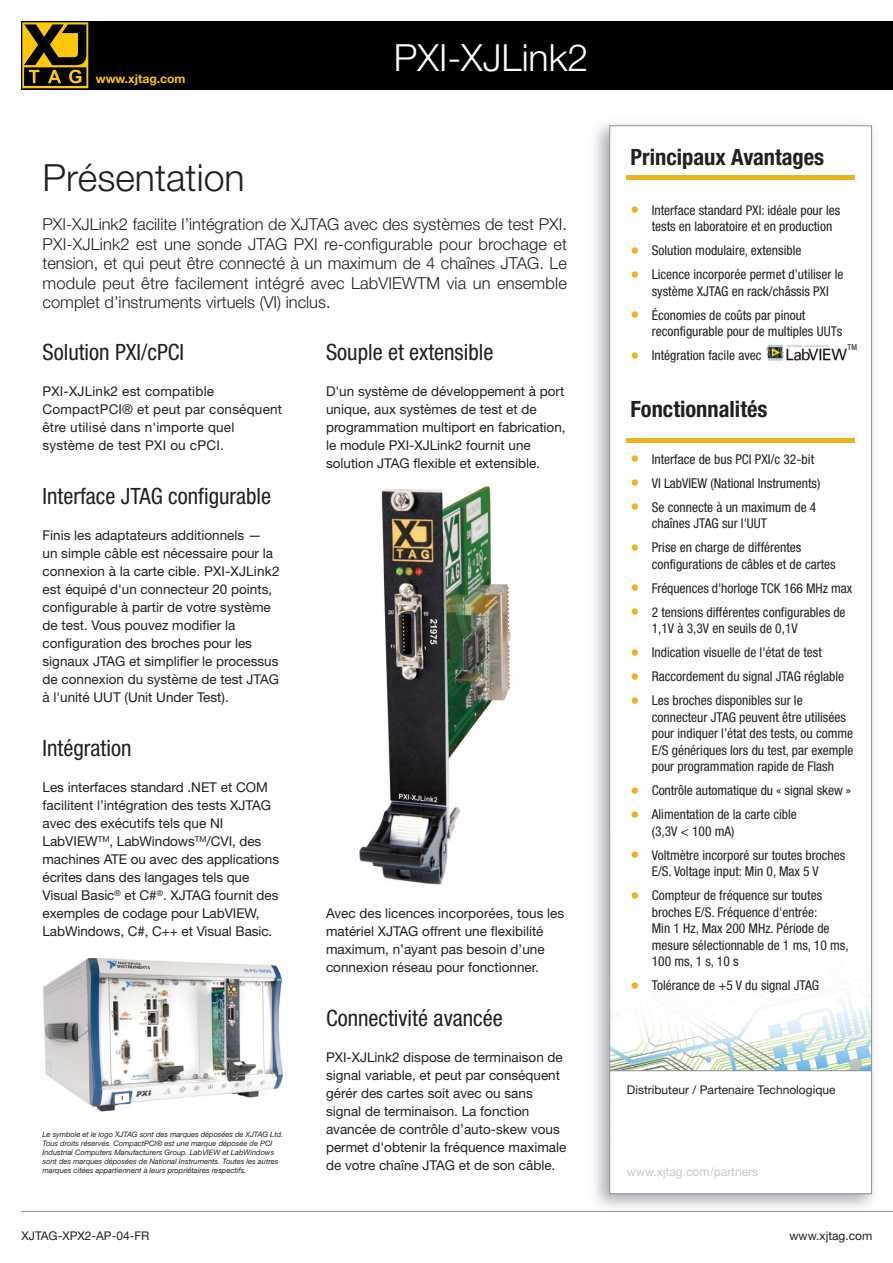
<style>
.page{position:relative;width:893px;height:1263px;background:#fff}
.page>*{position:absolute;margin:0;border:0;box-sizing:border-box;transform-origin:0 0}
.t1{font:300 37.5px "Helvetica Neue LT";color:#231f20}
.t2{font:300 37.5px "Helvetica Neue LT";color:#fff}
.t3{font:condensed 22.5px "Helvetica Neue";color:#231f20}
.t4{font:700 condensed 22.5px "Helvetica Neue";color:#231f20}
.t5{font:300 16.5px/19.5px "Helvetica Neue LT";color:#231f20;text-align:justify}
.t6{font:13.5px/18px "Helvetica Neue LT";color:#231f20}
.t7{font:condensed 13.5px/16.5px "Helvetica Neue";color:#231f20}
.t8{font:700 12.15px "Helvetica Neue LT";color:#fec70c}
.t9{font:12px "Helvetica Neue LT";color:#231f20}
.t10{font:12px "Helvetica Neue LT";color:#c7c8ca}
.t11{font:condensed 8.1px "Helvetica Neue";color:#231f20}
.t12{font:italic 7.5px/9px "Helvetica Neue LT";color:#231f20}
.s1{font-size:18px;color:#eab21b}
.s2{font-family:"Helvetica Neue LT";font-stretch:normal}
</style>
<div class="page">
<div style="left:21px;top:21px;width:872px;height:68px;background:#000103"></div>
<img style="left:595px;top:123px;width:279px;height:1088px">
<div style="left:610px;top:126px;width:261px;height:1067px;background:#fff"></div>
<img style="left:611px;top:994px;width:259px;height:76px">
<hr style="left:626px;top:175px;width:229px;height:4px;background:#eab21b">
<hr style="left:626px;top:438px;width:229px;height:4px;background:#eab21b">
<hr style="left:21px;top:1211px;width:872px;height:1px;background:#8f9299">
<svg style="left:22px;top:22px;width:66px;height:66px"></svg>
<div style="left:609px;top:1070px;width:263px;height:124px;border:1px solid #8f9299"></div>
<img style="left:359px;top:486px;width:152px;height:399px">
<img style="left:43px;top:958px;width:240px;height:153px">
<img style="left:766px;top:344px;width:80px;height:17px">
<p class="t8" style="left:96px;top:72px;width:91px">www.xjtag.com</p>
<h1 class="t2" style="left:394px;top:35px;width:196px">PXI-XJLink2</h1>
<h1 class="t1" style="left:43px;top:155px;width:204px">Présentation</h1>
<p class="t5" style="left:43px;top:214px;width:526px">PXI-XJLink2 facilite l’intégration de XJTAG avec des systèmes de test PXI.<br>PXI-XJLink2 est une sonde JTAG PXI re-configurable pour brochage et tension, et qui peut être connecté à un maximum de 4 chaînes JTAG. Le module peut être facilement intégré avec LabVIEWTM via un ensemble complet d’instruments virtuels (VI) inclus.</p>
<h2 class="t3" style="left:326px;top:339px;width:169px">Souple et extensible</h2>
<p class="t6" style="left:326px;top:382px;width:241px">D'un système de développement à port unique, aux systèmes de test et de programmation multiport en fabrication, le module PXI-XJLink2 fournit une solution JTAG flexible et extensible.</p>
<h2 class="t3" style="left:43px;top:339px;width:143px">Solution PXI/cPCI</h2>
<p class="t6" style="left:43px;top:382px;width:241px">PXI-XJLink2 est compatible<br>CompactPCI® et peut par conséquent être utilisé dans n'importe quel système de test PXI ou cPCI.</p>
<h2 class="t3" style="left:43px;top:483px;width:230px">Interface JTAG configurable</h2>
<p class="t6" style="left:43px;top:526px;width:239px">Finis les adaptateurs additionnels — un simple câble est nécessaire pour la connexion à la carte cible. PXI-XJLink2 est équipé d'un connecteur 20 points, configurable à partir de votre système de test. Vous pouvez modifier la configuration des broches pour les signaux JTAG et simplifier le processus de connexion du système de test JTAG à l'unité UUT (Unit Under Test).</p>
<h2 class="t3" style="left:43px;top:735px;width:90px">Intégration</h2>
<p class="t6" style="left:43px;top:778px;width:238px">Les interfaces standard .NET et COM facilitent l’intégration des tests XJTAG avec des exécutifs tels que NI LabVIEW<sup>TM</sup>, LabWindows<sup>TM</sup>/CVI, des machines ATE ou avec des applications écrites dans des langages tels que Visual Basic<sup>®</sup> et C#<sup>®</sup>. XJTAG fournit des exemples de codage pour LabVIEW, LabWindows, C#, C++ et Visual Basic.</p>
<p class="t6" style="left:326px;top:904px;width:240px">Avec des licences incorporées, tous les matériel XJTAG offrent une flexibilité maximum, n’ayant pas besoin d’une connexion réseau pour fonctionner.</p>
<h2 class="t3" style="left:326px;top:1005px;width:178px">Connectivité avancée</h2>
<p class="t6" style="left:326px;top:1048px;width:242px">PXI-XJLink2 dispose de terminaison de signal variable, et peut par conséquent gérér des cartes soit avec ou sans signal de terminaison. La fonction avancée de contrôle d’auto-skew vous permet d'obtenir la fréquence maximale de votre chaîne JTAG et de son câble.</p>
<p class="t12" style="left:43px;top:1130px;width:242px">Le symbole et le logo XJTAG sont des marques déposées de XJTAG Ltd.<br>Tous droits réservés. CompactPCI® est une marque déposée de PCI Industrial Computers Manufacturers Group. LabVIEW et LabWindows sont des marques déposées de National Instruments. Toutes les autres marques citées appartiennent à leurs propriétaires respectifs.</p>
<p class="t9" style="left:21px;top:1229px;width:130px">XJTAG-XPX2-AP-04-FR</p>
<h2 class="t4" style="left:630px;top:144px;width:195px">Principaux Avantages</h2>
<p class="t7" style="left:652px;top:202px;width:190px;text-indent:-21px"><span class="s1">•</span> Interface standard PXI: idéale pour les tests en laboratoire et en production</p>
<p class="t7" style="left:630px;top:242px;width:172px"><span class="s1">•</span> Solution modulaire, extensible</p>
<p class="t7" style="left:630px;top:266px;width:214px;text-align:center"><span class="s1">•</span> Licence incorporée permet d’utiliser le système XJTAG en rack/châssis PXI</p>
<p class="t7" style="left:652px;top:307px;width:192px;text-indent:-21px"><span class="s1">•</span> Économies de coûts par pinout reconfigurable pour de multiples UUTs</p>
<p class="t7" style="left:630px;top:347px;width:133px"><span class="s1">•</span> Intégration facile avec</p>
<h2 class="t4" style="left:630px;top:396px;width:138px">Fonctionnalités</h2>
<p class="t7" style="left:630px;top:451px;width:185px"><span class="s1">•</span> Interface de bus PCI PXI/c 32<span class="s2">-</span>bit</p>
<p class="t7" style="left:630px;top:475px;width:191px"><span class="s1">•</span> VI LabVIEW (National Instruments)</p>
<p class="t7" style="left:652px;top:499px;width:166px;text-indent:-21px"><span class="s1">•</span> Se connecte à un maximum de 4 chaînes JTAG sur l'UUT</p>
<p class="t7" style="left:652px;top:539px;width:186px;text-indent:-21px"><span class="s1">•</span> Prise en charge de différentes configurations de câbles et de cartes</p>
<p class="t7" style="left:630px;top:580px;width:223px"><span class="s1">•</span> Fréquences d'horloge TCK 166 MHz max</p>
<p class="t7" style="left:652px;top:604px;width:195px;text-indent:-21px"><span class="s1">•</span> 2 tensions différentes configurables de<br>1,1V à 3,3V en seuils de 0,1V</p>
<p class="t7" style="left:630px;top:644px;width:193px"><span class="s1">•</span> Indication visuelle de l'état de test</p>
<p class="t7" style="left:630px;top:668px;width:215px"><span class="s1">•</span> Raccordement du signal JTAG réglable</p>
<p class="t7" style="left:652px;top:692px;width:203px;text-indent:-21px"><span class="s1">•</span> Les broches disponibles sur le connecteur JTAG peuvent être utilisées pour indiquer l’état des tests, ou comme E/S génériques lors du test, par exemple pour programmation rapide de Flash</p>
<p class="t7" style="left:630px;top:782px;width:222px"><span class="s1">•</span> Contrôle automatique du « signal skew »</p>
<p class="t7" style="left:652px;top:806px;width:147px;text-indent:-21px"><span class="s1">•</span> Alimentation de la carte cible (3,3V &lt; 100 mA)</p>
<p class="t7" style="left:630px;top:847px;width:216px;text-align:center"><span class="s1">•</span> Voltmètre incorporé sur toutes broches<br>E/S. Voltage input: Min 0, Max 5 V</p>
<p class="t7" style="left:652px;top:887px;width:198px;text-indent:-21px"><span class="s1">•</span> Compteur de fréquence sur toutes broches E/S. Fréquence d'entrée:<br>Min 1 Hz, Max 200 MHz. Période de mesure sélectionnable de 1 ms, 10 ms,<br>100 ms, 1 s, 10 s</p>
<p class="t7" style="left:630px;top:977px;width:190px"><span class="s1">•</span> Tolérance de +5 V du signal JTAG</p>
<p class="t11" style="left:848px;top:343px;width:11px">TM</p>
<p class="t9" style="left:627px;top:1082px;width:210px">Distributeur / Partenaire Technologique</p>
<p class="t10" style="left:627px;top:1165px;width:133px">www.xjtag.com/partners</p>
<p class="t9" style="left:789px;top:1229px;width:84px">www.xjtag.com</p>
</div>
